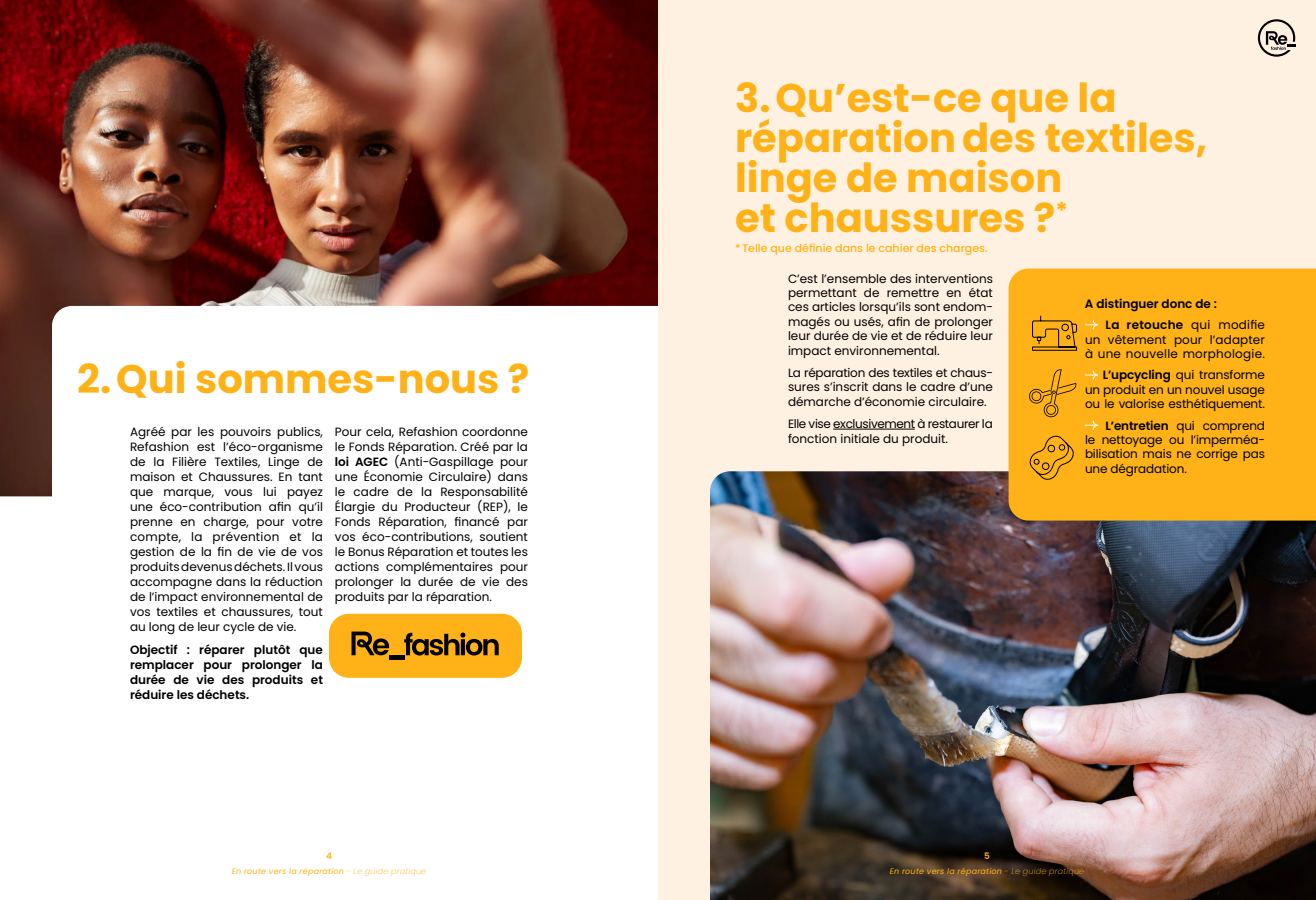
<style>
.page{position:relative;width:1316px;height:900px;background:#fff}
.page>*{position:absolute;margin:0;border:0;box-sizing:border-box;transform-origin:0 0}
.t1{font:700 40px/40px "Poppins";color:#ffb217}
.t2{font:12px/15px "Poppins";color:#000;text-align:justify}
.t3{font:600 12px/15px "Poppins";color:#000;text-align:justify}
.t4{font:12px/14.4px "Poppins";letter-spacing:-.03em;color:#000}
.t5{font:12px/14.4px "Poppins";letter-spacing:.02em;color:#000}
.t6{font:500 11px "Poppins";color:#ffb217}
.t7{font:600 9px "Poppins";color:#ffb217}
.t8{font:italic 8px "Poppins";letter-spacing:.03em;color:#ffb217}
.s1{font-weight:600}
.s2{font-weight:400}
.s3{font-weight:200}
</style>
<div class="page">
<img style="left:0;top:0;width:658px;height:496px">
<svg style="left:52px;top:306px;width:606px;height:372px"></svg>
<div style="left:658px;top:0;width:658px;height:900px;background:#fff1e1"></div>
<img style="left:710px;top:471px;width:606px;height:429px">
<div style="left:1009px;top:269px;width:307px;height:252px;background:#ffb217"></div>
<svg style="left:1085px;top:320px;width:14px;height:10px"></svg>
<svg style="left:1085px;top:370px;width:14px;height:10px"></svg>
<svg style="left:1085px;top:420px;width:14px;height:11px"></svg>
<hr style="left:833px;top:429px;width:82px;height:1px;background:#000">
<div style="left:329px;top:614px;width:193px;height:64px;background:#ffb217;border-radius:20px"></div>
<hr style="left:389px;top:655px;width:15px;height:4px;background:#000">
<svg style="left:404px;top:633px;width:95px;height:22px"></svg>
<svg style="left:352px;top:632px;width:37px;height:23px"></svg>
<svg style="left:1028px;top:433px;width:48px;height:48px;background:#e29e14"></svg>
<svg style="left:1029px;top:369px;width:48px;height:49px;background:#e6a014"></svg>
<svg style="left:1032px;top:315px;width:45px;height:36px;background:#cf9012"></svg>
<svg style="left:1258px;top:19px;width:38px;height:38px"></svg>
<h1 class="t1" style="left:735px;top:78px;width:474px">3.Qu’est-ce que la réparation des textiles, linge de maison<br>et chaussures ?<sup>*</sup></h1>
<h1 class="t1" style="left:77px;top:360px;width:454px">2.Qui sommes-nous ?</h1>
<p class="t2" style="left:130px;top:424px;width:195px">Agréé par les pouvoirs publics, Refashion est l’éco-organisme de la Filière Textiles, Linge de maison et Chaussures. En tant que marque, vous lui payez une éco-contribution afin qu’il prenne en charge, pour votre compte, la prévention et la gestion de la fin de vie de vos produits devenus déchets. Il vous accompagne dans la réduction de l’impact environnemental de vos textiles et chaussures, tout au long de leur cycle de vie.</p>
<p class="t3" style="left:130px;top:642px;width:195px">Objectif : réparer plutôt que remplacer pour prolonger la durée de vie des produits et réduire les déchets.</p>
<p class="t2" style="left:335px;top:424px;width:195px">Pour cela, Refashion coordonne le Fonds Réparation. Créé par la <span class="s1">loi AGEC</span> (Anti-Gaspillage pour une Économie Circulaire) dans le cadre de la Responsabilité Élargie du Producteur (REP), le Fonds Réparation, financé par vos éco-contributions, soutient le Bonus Réparation et toutes les actions complémentaires pour prolonger la durée de vie des produits par la réparation.</p>
<p class="t6" style="left:735px;top:241px;width:254px">* Telle que définie dans le cahier des charges.</p>
<p class="t2" style="left:788px;top:271px;width:207px;line-height:14.4px">C’est l’ensemble des interventions permettant de remettre en état ces articles lorsqu’ils sont endom&shy;magés ou usés, afin de prolonger leur durée de vie et de réduire leur impact environnemental.</p>
<p class="t2" style="left:788px;top:366px;width:207px;line-height:14.4px">La réparation des textiles et chaus&shy;sures s’inscrit dans le cadre d’une démarche d’économie circulaire.</p>
<p class="t4" style="left:788px;top:417px;width:206px">Elle vise exclusivement à restaurer la fonction initiale du produit.</p>
<p class="t3" style="left:1106px;top:293px;width:161px;line-height:21.4px;text-indent:-21px">A distinguer donc de :<br>La retouche <span class="s2">qui modifie</span></p>
<p class="t5" style="left:1085px;top:332px;width:182px">un vêtement pour l’adapter à une nouvelle morphologie.</p>
<p class="t2" style="left:1085px;top:368px;width:182px;line-height:14.4px;text-indent:18px"><span class="s1">L’upcycling</span> qui transforme un produit en un nouvel usage ou le valorise esthétiquement.</p>
<p class="t2" style="left:1085px;top:418px;width:182px;line-height:14.4px;text-indent:20px"><span class="s1">L’entretien</span> qui comprend le nettoyage ou l’imperméa&shy;bilisation mais ne corrige pas une dégradation.</p>
<p class="t7" style="left:326px;top:851px;width:7px">4</p>
<p class="t7" style="left:984px;top:851px;width:7px">5</p>
<p class="t8" style="left:232px;top:866px;width:196px">En route vers la réparation <span class="s3">- Le guide pratique</span></p>
<p class="t8" style="left:890px;top:866px;width:196px">En route vers la réparation <span class="s3">- Le guide pratique</span></p>
</div>
